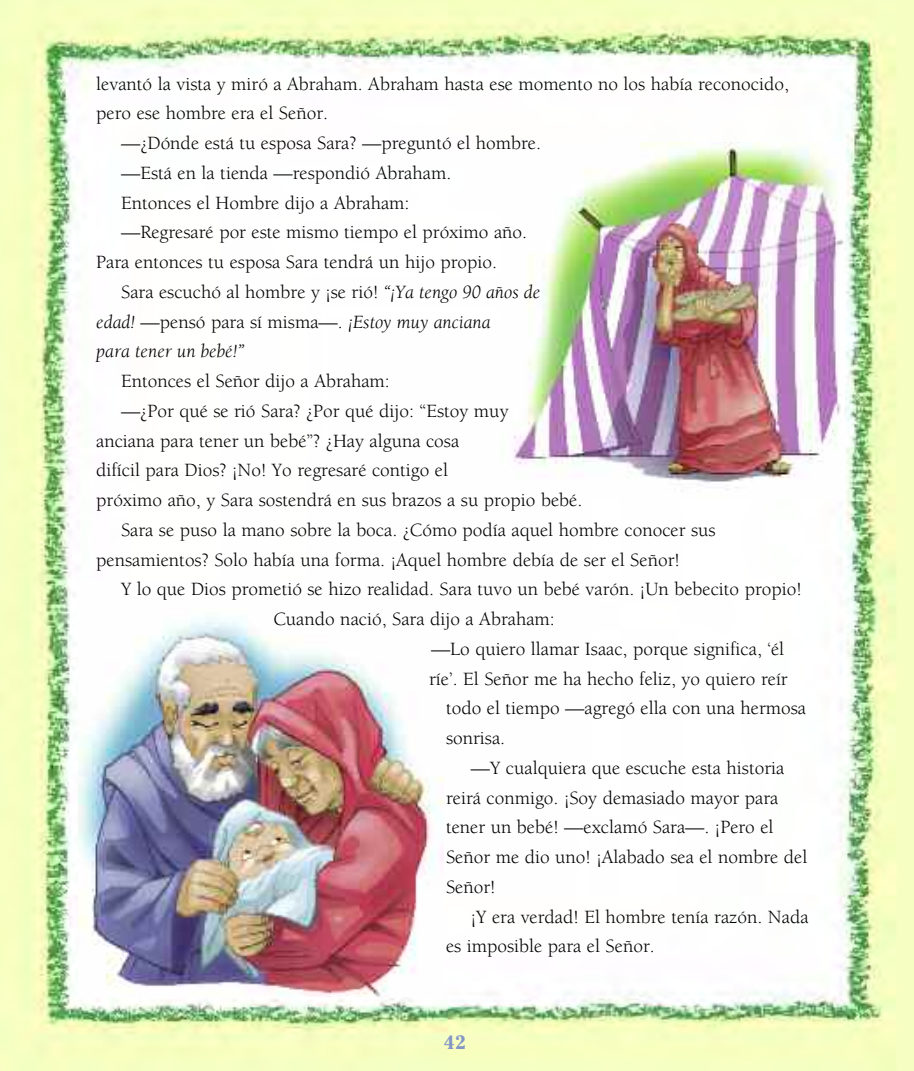
<style>
.page{position:relative;width:914px;height:1071px;background:#fff}
.page>*{position:absolute;margin:0;border:0;box-sizing:border-box;transform-origin:0 0}
.t1{font:19.25px "Berkeley";color:#000}
.t2{font:italic 19.25px "Berkeley";color:#000}
.t3{font:700 19.25px "Cheltenham";color:#8496c6}
.s1{font-style:italic}
.s2{font-style:normal}
</style>
<div class="page">
<img style="left:0;top:0;width:913px;height:1071px">
<img style="left:79px;top:580px;width:364px;height:416px">
<img style="left:501px;top:142px;width:343px;height:357px">
<p class="t1" style="left:96px;top:74px;width:694px">levantó la vista y miró a Abraham. Abraham hasta ese momento no los había reconocido,</p>
<p class="t1" style="left:96px;top:103px;width:233px">pero ese hombre era el Señor.</p>
<p class="t1" style="left:121px;top:133px;width:421px">—¿Dónde está tu esposa Sara? —preguntó el hombre.</p>
<p class="t1" style="left:121px;top:163px;width:332px">—Está en la tienda —respondió Abraham.</p>
<p class="t1" style="left:121px;top:193px;width:290px">Entonces el Hombre dijo a Abraham:</p>
<p class="t1" style="left:121px;top:222px;width:407px">—Regresaré por este mismo tiempo el próximo año.</p>
<p class="t1" style="left:96px;top:252px;width:402px">Para entonces tu esposa Sara tendrá un hijo propio.</p>
<p class="t1" style="left:121px;top:282px;width:421px">Sara escuchó al hombre y ¡se rió! <span class="s1">“¡Ya tengo 90 años de</span></p>
<p class="t2" style="left:96px;top:312px;width:396px">edad! <span class="s2">—pensó para sí misma—.</span> ¡Estoy muy anciana</p>
<p class="t2" style="left:96px;top:341px;width:149px">para tener un bebé!”</p>
<p class="t1" style="left:121px;top:371px;width:270px">Entonces el Señor dijo a Abraham:</p>
<p class="t1" style="left:121px;top:401px;width:389px">—¿Por qué se rió Sara? ¿Por qué dijo: “Estoy muy</p>
<p class="t1" style="left:96px;top:430px;width:364px">anciana para tener un bebé”? ¿Hay alguna cosa</p>
<p class="t1" style="left:96px;top:460px;width:353px">difícil para Dios? ¡No! Yo regresaré contigo el</p>
<p class="t1" style="left:96px;top:490px;width:487px">próximo año, y Sara sostendrá en sus brazos a su propio bebé.</p>
<p class="t1" style="left:121px;top:520px;width:596px">Sara se puso la mano sobre la boca. ¿Cómo podía aquel hombre conocer sus</p>
<p class="t1" style="left:96px;top:549px;width:585px">pensamientos? Solo había una forma. ¡Aquel hombre debía de ser el Señor!</p>
<p class="t1" style="left:121px;top:579px;width:682px">Y lo que Dios prometió se hizo realidad. Sara tuvo un bebé varón. ¡Un bebecito propio!</p>
<p class="t1" style="left:273px;top:609px;width:283px">Cuando nació, Sara dijo a Abraham:</p>
<p class="t1" style="left:431px;top:639px;width:355px">—Lo quiero llamar Isaac, porque significa, ‘él</p>
<p class="t1" style="left:429px;top:668px;width:360px">ríe’. El Señor me ha hecho feliz, yo quiero reír</p>
<p class="t1" style="left:446px;top:698px;width:361px">todo el tiempo —agregó ella con una hermosa</p>
<p class="t1" style="left:446px;top:728px;width:61px">sonrisa.</p>
<p class="t1" style="left:471px;top:758px;width:315px">—Y cualquiera que escuche esta historia</p>
<p class="t1" style="left:446px;top:787px;width:334px">reirá conmigo. ¡Soy demasiado mayor para</p>
<p class="t1" style="left:446px;top:817px;width:329px">tener un bebé! —exclamó Sara—. ¡Pero el</p>
<p class="t1" style="left:446px;top:847px;width:363px">Señor me dio uno! ¡Alabado sea el nombre del</p>
<p class="t1" style="left:446px;top:877px;width:51px">Señor!</p>
<p class="t1" style="left:471px;top:906px;width:339px">¡Y era verdad! El hombre tenía razón. Nada</p>
<p class="t1" style="left:446px;top:936px;width:210px">es imposible para el Señor.</p>
<p class="t3" style="left:444px;top:1031px;width:23px">42</p>
</div>
